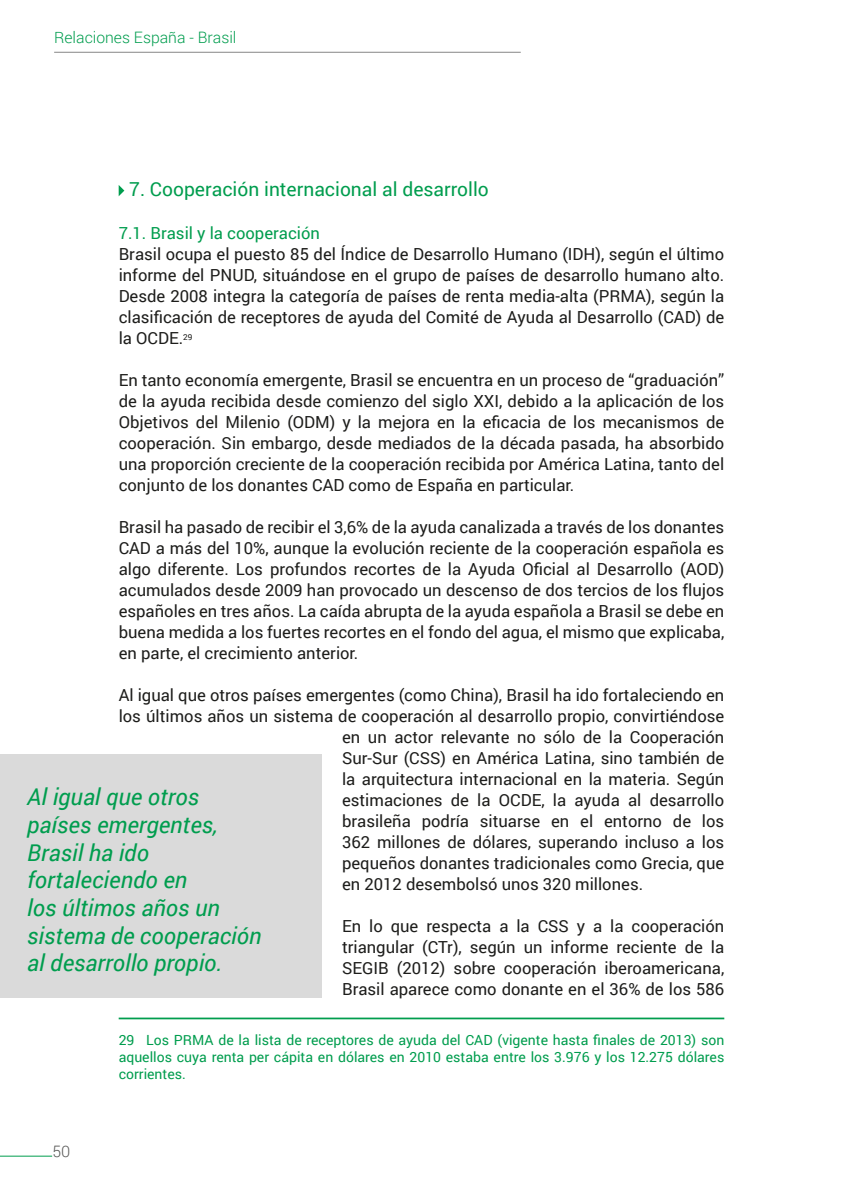
<style>
.page{position:relative;width:843px;height:1190px;background:#fff}
.page>*{position:absolute;margin:0;border:0;box-sizing:border-box;transform-origin:0 0}
.Pie_de_pagina{font:italic 23.1px/27.7px "Roboto";color:#009d4e}
.t1{font:19.25px "Roboto";color:#009d4e}
.t2{font:16.62px/21px "Roboto";color:#1d1d1b;text-align:justify}
.Heading_2{font:16.62px "Roboto";color:#009d4e}
.t3{font:300 15.75px "Roboto";color:#009d4e}
.t4{font:300 15.75px "Roboto";color:#575756}
.Pie_de_pagina-2{font:14px/16.8px "Roboto";color:#009d4e;text-align:justify}
</style>
<div class="page">
<hr style="left:0;top:1155px;width:52px;height:1px;background:#009d4e">
<hr style="left:54px;top:52px;width:466px;height:1px;background:#878787">
<svg style="left:119px;top:185px;width:5px;height:11px"></svg>
<hr style="left:119px;top:1017px;width:605px;height:2px;background:#009d4e">
<div style="left:0;top:754px;width:322px;height:243px;background:#dadada"></div>
<p class="t3" style="left:54px;top:27px;width:184px">Relaciones España - Brasil</p>
<p class="t1" style="left:129px;top:176px;width:361px">7. Cooperación internacional al desarrollo</p>
<p class="Heading_2" style="left:119px;top:222px;width:203px">7.1. Brasil y la cooperación</p>
<p class="t2" style="left:119px;top:243px;width:607px">Brasil ocupa el puesto 85 del Índice de Desarrollo Humano (IDH), según el último informe del PNUD, situándose en el grupo de países de desarrollo humano alto.<br>Desde 2008 integra la categoría de países de renta media-alta (PRMA), según la clasificación de receptores de ayuda del Comité de Ayuda al Desarrollo (CAD) de la OCDE.<sup>29</sup></p>
<p class="t2" style="left:119px;top:369px;width:607px">En tanto economía emergente, Brasil se encuentra en un proceso de “graduación” de la ayuda recibida desde comienzo del siglo XXI, debido a la aplicación de los Objetivos del Milenio (ODM) y la mejora en la eficacia de los mecanismos de cooperación. Sin embargo, desde mediados de la década pasada, ha absorbido una proporción creciente de la cooperación recibida por América Latina, tanto del conjunto de los donantes CAD como de España en particular.</p>
<p class="t2" style="left:119px;top:516px;width:607px">Brasil ha pasado de recibir el 3,6% de la ayuda canalizada a través de los donantes CAD a más del 10%, aunque la evolución reciente de la cooperación española es algo diferente. Los profundos recortes de la Ayuda Oficial al Desarrollo (AOD) acumulados desde 2009 han provocado un descenso de dos tercios de los flujos españoles en tres años. La caída abrupta de la ayuda española a Brasil se debe en buena medida a los fuertes recortes en el fondo del agua, el mismo que explicaba, en parte, el crecimiento anterior.</p>
<p class="t2" style="left:119px;top:684px;width:607px">Al igual que otros países emergentes (como China), Brasil ha ido fortaleciendo en</p>
<p class="t2" style="left:119px;top:705px;width:607px">los últimos años un sistema de cooperación al desarrollo propio, convirtiéndose</p>
<p class="t2" style="left:342px;top:726px;width:383px">en un actor relevante no sólo de la Cooperación</p>
<p class="t2" style="left:342px;top:747px;width:383px">Sur-Sur (CSS) en América Latina, sino también de</p>
<p class="t2" style="left:342px;top:768px;width:383px">la arquitectura internacional en la materia. Según</p>
<p class="t2" style="left:342px;top:789px;width:383px">estimaciones de la OCDE, la ayuda al desarrollo</p>
<p class="t2" style="left:342px;top:810px;width:383px">brasileña podría situarse en el entorno de los</p>
<p class="t2" style="left:342px;top:831px;width:383px">362 millones de dólares, superando incluso a los</p>
<p class="t2" style="left:342px;top:852px;width:383px">pequeños donantes tradicionales como Grecia, que</p>
<p class="t2" style="left:342px;top:873px;width:302px">en 2012 desembolsó unos 320 millones.</p>
<p class="t2" style="left:342px;top:915px;width:383px">En lo que respecta a la CSS y a la cooperación triangular (CTr), según un informe reciente de la SEGIB (2012) sobre cooperación iberoamericana, Brasil aparece como donante en el 36% de los 586</p>
<p class="Pie_de_pagina-2" style="left:119px;top:1031px;width:607px">29 Los PRMA de la lista de receptores de ayuda del CAD (vigente hasta finales de 2013) son aquellos cuya renta per cápita en dólares en 2010 estaba entre los 3.976 y los 12.275 dólares corrientes.</p>
<p class="Pie_de_pagina" style="left:27px;top:782px;width:236px">Al igual que otros países emergentes,<br>Brasil ha ido fortaleciendo en<br>los últimos años un sistema de cooperación al desarrollo propio.</p>
<p class="t4" style="left:52px;top:1140px;width:19px">50</p>
</div>
